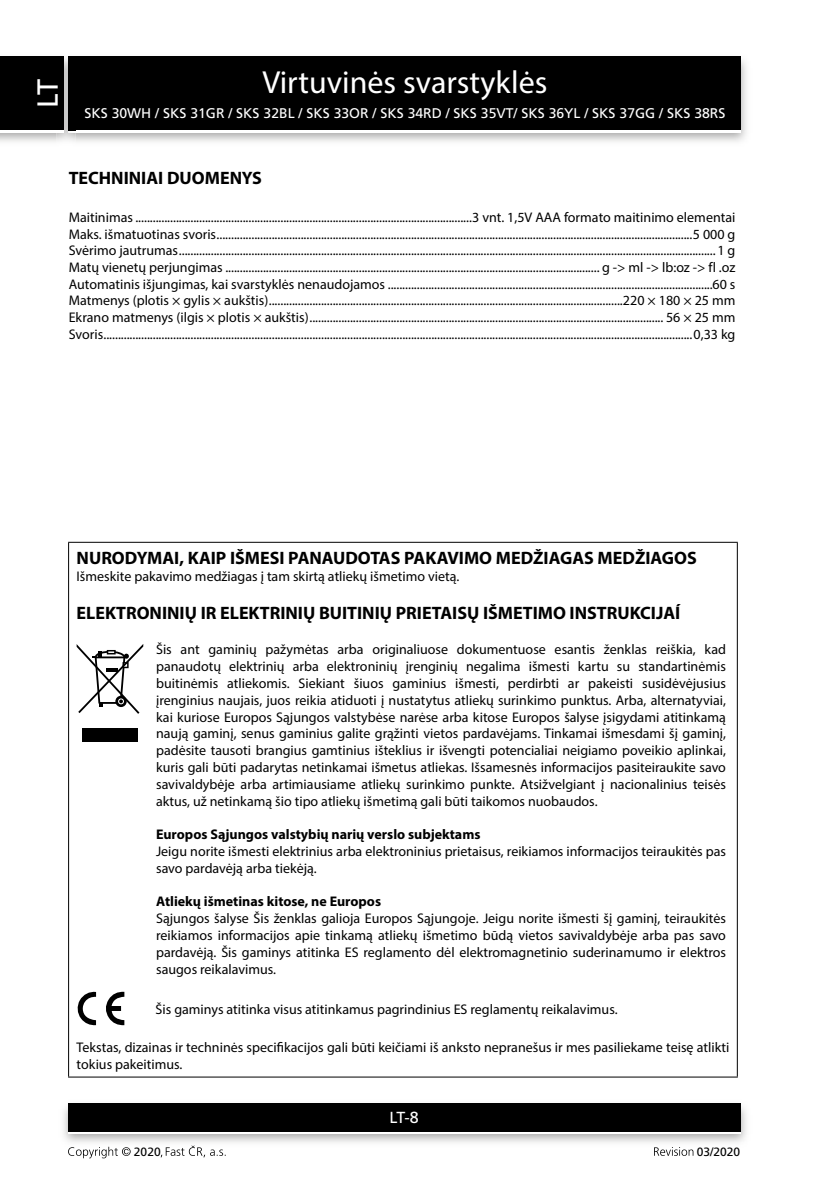
<style>
.page{position:relative;width:840px;height:1191px;background:#fff}
.page>*{position:absolute;margin:0;border:0;box-sizing:border-box;transform-origin:0 0}
.t1{font:32px "Myriad Pro";color:#fff}
.t2{font:29px "Frutiger LT Com";color:#fff}
.t3{font:700 18px "Myriad Pro";color:#000}
.t4{font:16px "Frutiger LT Com";color:#fff}
.t5{font:14px/16.8px "Myriad Pro";color:#000;text-align:justify}
.t6{font:700 14px "Myriad Pro";color:#000}
.t7{font:14px "Frutiger LT Com";color:#fff}
.t8{font:12px "Frutiger LT Com";color:#000}
</style>
<div class="page">
<img style="left:0;top:56px;width:747px;height:86px">
<div style="left:68px;top:59px;width:672px;height:74px;background:#fff"></div>
<div style="left:68px;top:57px;width:672px;height:73px;background:#000"></div>
<img style="left:63px;top:1103px;width:684px;height:40px">
<div style="left:68px;top:1106px;width:672px;height:28px;background:linear-gradient(to right,#fff,#fff)"></div>
<div style="left:68px;top:1103px;width:672px;height:28px;background:#000"></div>
<img style="left:57px;top:56px;width:18px;height:86px">
<img style="left:68px;top:130px;width:7px;height:3px">
<svg style="left:68px;top:57px;width:7px;height:2px"></svg>
<img style="left:68px;top:59px;width:7px;height:71px">
<div style="left:0;top:59px;width:64px;height:74px;background:#fff"></div>
<div style="left:0;top:57px;width:64px;height:73px;background:#000"></div>
<svg style="left:68px;top:1146px;width:62px;height:12px"></svg>
<svg style="left:161px;top:1145px;width:64px;height:12px"></svg>
<svg style="left:654px;top:1147px;width:39px;height:8px"></svg>
<hr style="left:68px;top:542px;width:669px;height:1px;background:#000">
<hr style="left:68px;top:543px;width:1px;height:533px;background:#000">
<hr style="left:736px;top:543px;width:1px;height:533px;background:#000">
<hr style="left:68px;top:1076px;width:669px;height:1px;background:#000">
<svg style="left:77px;top:644px;width:66px;height:70px"></svg>
<div style="left:82px;top:727px;width:55px;height:14px;background:#000"></div>
<svg style="left:77px;top:991px;width:48px;height:35px"></svg>
<h2 class="t2" style="left:31px;top:108px;width:31px;rotate:-90deg">LT</h2>
<h1 class="t1" style="left:262px;top:62px;width:286px">Virtuvinės svarstyklės</h1>
<p class="t7" style="left:84px;top:105px;width:642px">SKS 30WH / SKS 31GR / SKS 32BL / SKS 33OR / SKS 34RD / SKS 35VT/ SKS 36YL / SKS 37GG / SKS 38RS</p>
<p class="t3" style="left:69px;top:166px;width:194px">TECHNINIAI DUOMENYS</p>
<p class="t5" style="left:69px;top:209px;width:668px">Maitinimas ....................................................................................................................3 vnt. 1,5V AAA formato maitinimo elementai Maks. išmatuotinas svoris....................................................................................................................................................................5 000 g Svėrimo jautrumas......................................................................................................................................................................................... 1 g Matų vienetų perjungimas ................................................................................................................................. g -&gt; ml -&gt; lb:oz -&gt; fl .oz Automatinis išjungimas, kai svarstyklės nenaudojamos ................................................................................................................60 s Matmenys (plotis × gylis × aukštis)..........................................................................................................................220 × 180 × 25 mm Ekrano matmenys (ilgis × plotis × aukštis).......................................................................................................................... 56 × 25 mm Svoris...........................................................................................................................................................................................................0,33 kg</p>
<p class="t3" style="left:77px;top:546px;width:621px">NURODYMAI, KAIP IŠMESI PANAUDOTAS PAKAVIMO MEDŽIAGAS MEDŽIAGOS</p>
<p class="t5" style="left:77px;top:567px;width:384px">Išmeskite pakavimo medžiagas į tam skirtą atliekų išmetimo vietą.</p>
<p class="t3" style="left:77px;top:601px;width:605px">ELEKTRONINIŲ IR ELEKTRINIŲ BUITINIŲ PRIETAISŲ IŠMETIMO INSTRUKCIJAÍ</p>
<p class="t5" style="left:156px;top:641px;width:571px">Šis ant gaminių pažymėtas arba originaliuose dokumentuose esantis ženklas reiškia, kad panaudotų elektrinių arba elektroninių įrenginių negalima išmesti kartu su standartinėmis buitinėmis atliekomis. Siekiant šiuos gaminius išmesti, perdirbti ar pakeisti susidėvėjusius įrenginius naujais, juos reikia atiduoti į nustatytus atliekų surinkimo punktus. Arba, alternatyviai, kai kuriose Europos Sąjungos valstybėse narėse arba kitose Europos šalyse įsigydami atitinkamą naują gaminį, senus gaminius galite grąžinti vietos pardavėjams. Tinkamai išmesdami šį gaminį, padėsite tausoti brangius gamtinius išteklius ir išvengti potencialiai neigiamo poveikio aplinkai, kuris gali būti padarytas netinkamai išmetus atliekas. Išsamesnės informacijos pasiteiraukite savo savivaldybėje arba artimiausiame atliekų surinkimo punkte. Atsižvelgiant į nacionalinius teisės aktus, už netinkamą šio tipo atliekų išmetimą gali būti taikomos nuobaudos.</p>
<p class="t6" style="left:156px;top:825px;width:326px">Europos Sąjungos valstybių narių verslo subjektams</p>
<p class="t5" style="left:156px;top:842px;width:571px">Jeigu norite išmesti elektrinius arba elektroninius prietaisus, reikiamos informacijos teiraukitės pas savo pardavėją arba tiekėją.</p>
<p class="t6" style="left:156px;top:892px;width:226px">Atliekų išmetinas kitose, ne Europos</p>
<p class="t5" style="left:156px;top:910px;width:571px">Sąjungos šalyse Šis ženklas galioja Europos Sąjungoje. Jeigu norite išmesti šį gaminį, teiraukitės reikiamos informacijos apie tinkamą atliekų išmetimo būdą vietos savivaldybėje arba pas savo pardavėją. Šis gaminys atitinka ES reglamento dėl elektromagnetinio suderinamumo ir elektros saugos reikalavimus.</p>
<p class="t5" style="left:155px;top:1000px;width:463px">Šis gaminys atitinka visus atitinkamus pagrindinius ES reglamentų reikalavimus.</p>
<p class="t5" style="left:77px;top:1039px;width:653px">Tekstas, dizainas ir techninės specifikacijos gali būti keičiami iš anksto nepranešus ir mes pasiliekame teisę atlikti tokius pakeitimus.</p>
<p class="t4" style="left:389px;top:1108px;width:31px">LT-8</p>
<p class="t8" style="left:134px;top:1144px;width:28px">2020</p>
<p class="t8" style="left:696px;top:1144px;width:45px">03/2020</p>
</div>
